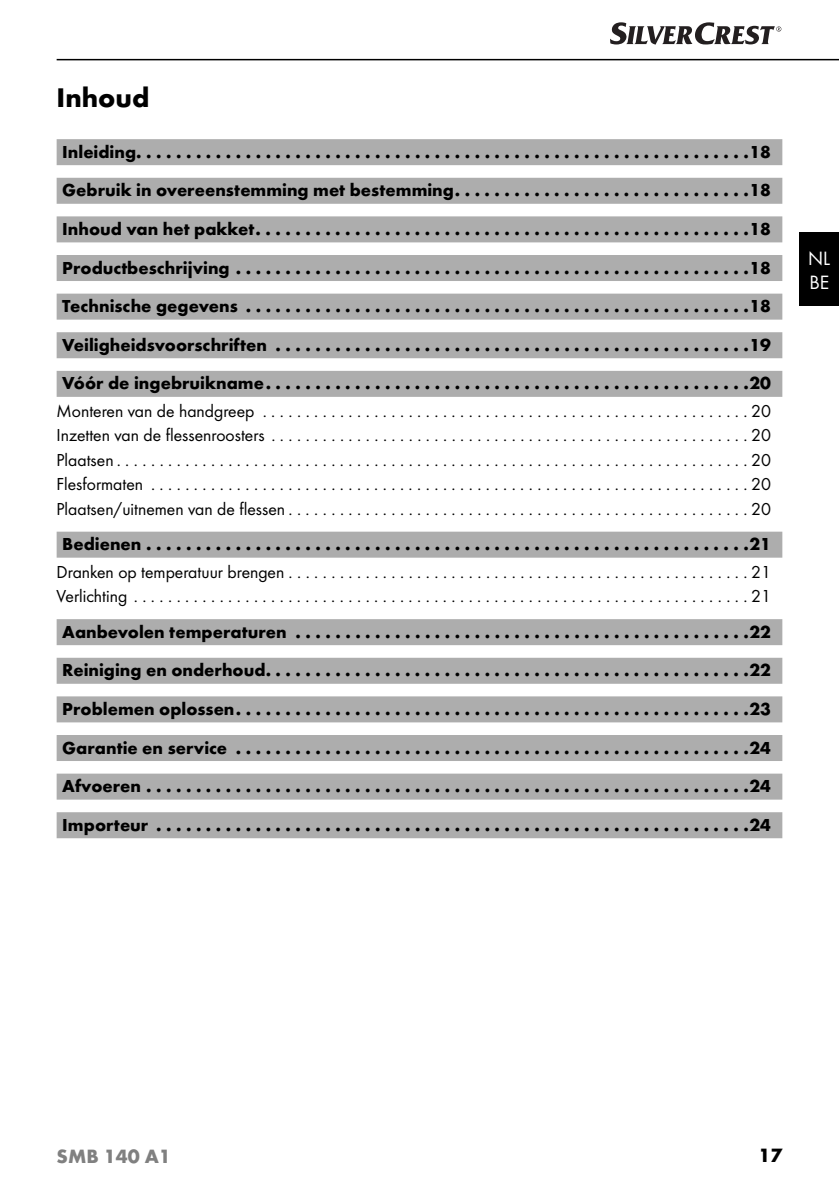
<style>
.page{position:relative;width:839px;height:1191px;background:#fff}
.page>*{position:absolute;margin:0;border:0;box-sizing:border-box;transform-origin:0 0}
.t1{font:700 28px "Futura";color:#000}
.t2{font:700 20px "Futura";color:#808080}
.t3{font:20px/24px "Futura Boo";color:#fff}
.t4{font:700 20px "Futura";color:#000}
.t5{font:700 18px/38.6px "Futura";color:#000;text-align:justify}
.t6{font:18px/24.4px "Futura Boo";color:#000;text-align:justify}
</style>
<div class="page">
<hr style="left:57px;top:59px;width:782px;height:1px;background:#000">
<div style="left:799px;top:233px;width:40px;height:73px;background:#000"></div>
<svg style="left:610px;top:22px;width:171px;height:23px"></svg>
<div style="left:57px;top:139px;width:725px;height:26px;background:#adadad"></div>
<div style="left:57px;top:178px;width:725px;height:26px;background:#adadad"></div>
<div style="left:57px;top:216px;width:725px;height:26px;background:#adadad"></div>
<div style="left:57px;top:255px;width:725px;height:26px;background:#adadad"></div>
<div style="left:57px;top:294px;width:725px;height:26px;background:#adadad"></div>
<div style="left:57px;top:332px;width:725px;height:26px;background:#adadad"></div>
<div style="left:57px;top:371px;width:725px;height:26px;background:#adadad"></div>
<div style="left:57px;top:532px;width:725px;height:26px;background:#adadad"></div>
<div style="left:57px;top:619px;width:725px;height:26px;background:#adadad"></div>
<div style="left:57px;top:658px;width:725px;height:26px;background:#adadad"></div>
<div style="left:57px;top:696px;width:725px;height:26px;background:#adadad"></div>
<div style="left:57px;top:735px;width:725px;height:26px;background:#adadad"></div>
<div style="left:57px;top:773px;width:725px;height:26px;background:#adadad"></div>
<div style="left:57px;top:812px;width:725px;height:26px;background:#adadad"></div>
<h1 class="t1" style="left:57px;top:87px;width:94px">Inhoud</h1>
<p class="t5" style="left:62px;top:134px;width:710px">Inleiding . . . . . . . . . . . . . . . . . . . . . . . . . . . . . . . . . . . . . . . . . . . . . . . . . . . . . . . . . . . . . .18<br>Gebruik in overeenstemming met bestemming . . . . . . . . . . . . . . . . . . . . . . . . . . . . . .18<br>Inhoud van het pakket . . . . . . . . . . . . . . . . . . . . . . . . . . . . . . . . . . . . . . . . . . . . . . . . . .18<br>Productbeschrijving . . . . . . . . . . . . . . . . . . . . . . . . . . . . . . . . . . . . . . . . . . . . . . . . . . . .18<br>Technische gegevens . . . . . . . . . . . . . . . . . . . . . . . . . . . . . . . . . . . . . . . . . . . . . . . . . . .18<br>Veiligheidsvoorschriften . . . . . . . . . . . . . . . . . . . . . . . . . . . . . . . . . . . . . . . . . . . . . . . .19<br>Vóór de ingebruikname . . . . . . . . . . . . . . . . . . . . . . . . . . . . . . . . . . . . . . . . . . . . . . . . .20</p>
<p class="t6" style="left:57px;top:399px;width:716px">Monteren van de handgreep . . . . . . . . . . . . . . . . . . . . . . . . . . . . . . . . . . . . . . . . . . . . . . . . . . . . . . . . . 20<br>Inzetten van de flessenroosters . . . . . . . . . . . . . . . . . . . . . . . . . . . . . . . . . . . . . . . . . . . . . . . . . . . . . . . . 20<br>Plaatsen . . . . . . . . . . . . . . . . . . . . . . . . . . . . . . . . . . . . . . . . . . . . . . . . . . . . . . . . . . . . . . . . . . . . . . . . . . 20<br>Flesformaten . . . . . . . . . . . . . . . . . . . . . . . . . . . . . . . . . . . . . . . . . . . . . . . . . . . . . . . . . . . . . . . . . . . . . . 20<br>Plaatsen/uitnemen van de flessen . . . . . . . . . . . . . . . . . . . . . . . . . . . . . . . . . . . . . . . . . . . . . . . . . . . . . . 20</p>
<p class="t5" style="left:62px;top:526px;width:710px">Bedienen . . . . . . . . . . . . . . . . . . . . . . . . . . . . . . . . . . . . . . . . . . . . . . . . . . . . . . . . . . . . .21</p>
<p class="t6" style="left:57px;top:560px;width:716px">Dranken op temperatuur brengen . . . . . . . . . . . . . . . . . . . . . . . . . . . . . . . . . . . . . . . . . . . . . . . . . . . . . . 21<br>Verlichting . . . . . . . . . . . . . . . . . . . . . . . . . . . . . . . . . . . . . . . . . . . . . . . . . . . . . . . . . . . . . . . . . . . . . . . . 21</p>
<p class="t5" style="left:62px;top:614px;width:710px">Aanbevolen temperaturen . . . . . . . . . . . . . . . . . . . . . . . . . . . . . . . . . . . . . . . . . . . . . .22<br>Reiniging en onderhoud . . . . . . . . . . . . . . . . . . . . . . . . . . . . . . . . . . . . . . . . . . . . . . . . .22<br>Problemen oplossen . . . . . . . . . . . . . . . . . . . . . . . . . . . . . . . . . . . . . . . . . . . . . . . . . . . .23<br>Garantie en service . . . . . . . . . . . . . . . . . . . . . . . . . . . . . . . . . . . . . . . . . . . . . . . . . . . .24<br>Afvoeren . . . . . . . . . . . . . . . . . . . . . . . . . . . . . . . . . . . . . . . . . . . . . . . . . . . . . . . . . . . . .24<br>Importeur . . . . . . . . . . . . . . . . . . . . . . . . . . . . . . . . . . . . . . . . . . . . . . . . . . . . . . . . . . . .24</p>
<p class="t3" style="left:808px;top:247px;width:23px">NL<br>BE</p>
<p class="t2" style="left:57px;top:1148px;width:116px">SMB 140 A1</p>
<p class="t4" style="left:759px;top:1148px;width:25px">17</p>
</div>
